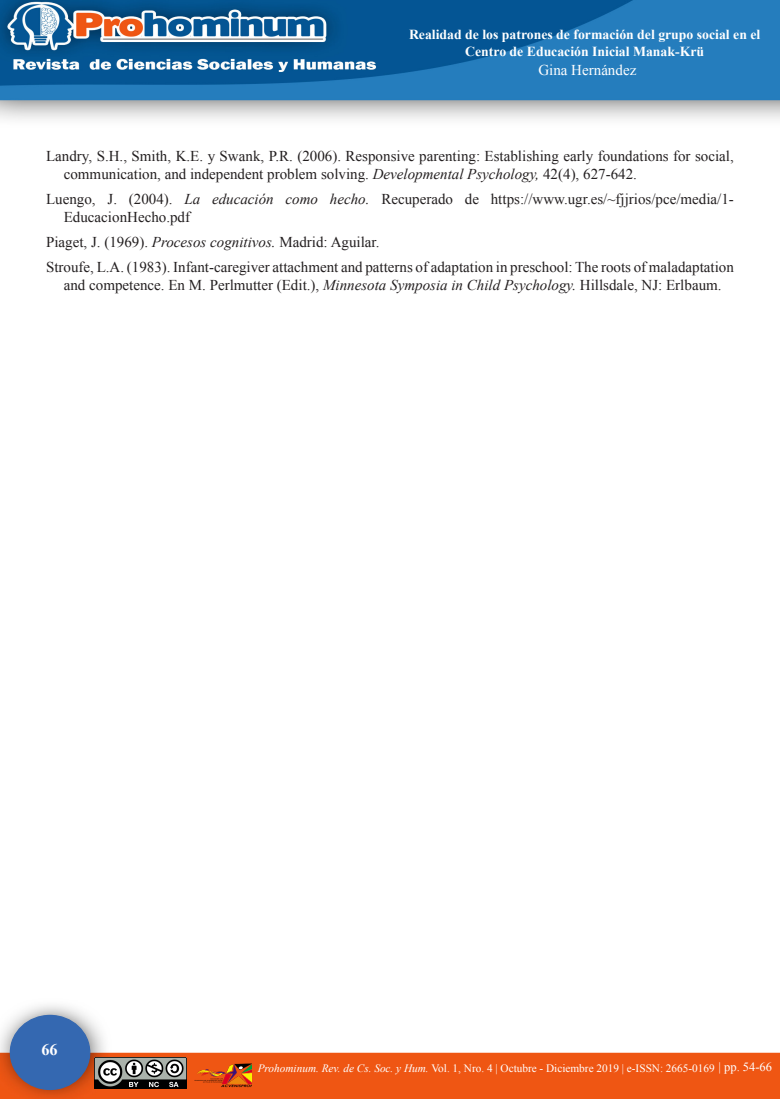
<style>
.page{position:relative;width:780px;height:1099px;background:#fff}
.page>*{position:absolute;margin:0;border:0;box-sizing:border-box;transform-origin:0 0}
.t1{font:700 16.25px "Times New Roman";color:#fff}
.t2{font:15px/18px "Times New Roman";color:#231f20}
.t3{font:15px "Times New Roman";color:#fff}
.t4{font:700 13.75px "Times New Roman";color:#fff}
.t5{font:12.5px "Times New Roman";color:#fff}
.t6{font:11.25px "Times New Roman";color:#fff}
.s1{font-style:italic}
</style>
<div class="page">
<img style="left:0;top:0;width:780px;height:120px">
<img style="left:0;top:1005px;width:780px;height:93px">
<div style="left:10px;top:1015px;width:80px;height:74px;background:#3468b1;border-radius:50%"></div>
<div style="left:10px;top:1014px;width:80px;height:76px;border:1px solid #3468b1;border-radius:50%"></div>
<img style="left:95px;top:1057px;width:91px;height:31px">
<img style="left:192px;top:1062px;width:59px;height:25px">
<p class="t4" style="left:409px;top:25px;width:353px">Realidad de los patrones de formación del grupo social en el</p>
<p class="t4" style="left:465px;top:42px;width:240px">Centro de Educación Inicial Manak-Krü</p>
<p class="t3" style="left:538px;top:60px;width:99px">Gina Hernández</p>
<p class="t2" style="left:64px;top:147px;width:671px;text-indent:-18px">Landry, S.H., Smith, K.E. y Swank, P.R. (2006). Responsive parenting: Establishing early foundations for social, communication, and independent problem solving. <span class="s1">Developmental Psychology,</span> 42(4), 627-642.</p>
<p class="t2" style="left:64px;top:190px;width:671px;text-indent:-18px">Luengo, J. (2004). <span class="s1">La educación como hecho.</span> Recuperado de https://www.ugr.es/~fjjrios/pce/media/1-<br>EducacionHecho.pdf</p>
<p class="t2" style="left:46px;top:233px;width:335px">Piaget, J. (1969). <span class="s1">Procesos cognitivos.</span> Madrid: Aguilar.</p>
<p class="t2" style="left:46px;top:258px;width:689px;text-align:center">Stroufe, L.A. (1983). Infant-caregiver attachment and patterns of adaptation in preschool: The roots of maladaptation and competence. En M. Perlmutter (Edit.), <span class="s1">Minnesota Symposia in Child Psychology.</span> Hillsdale, NJ: Erlbaum.</p>
<p class="t1" style="left:41px;top:1037px;width:18px">66</p>
<p class="t5" style="left:718px;top:1058px;width:55px">| pp. 54-66</p>
<p class="t6" style="left:258px;top:1060px;width:458px"><span class="s1">Prohominum. Rev. de Cs. Soc. y Hum.</span> Vol. 1, Nro. 4 | Octubre - Diciembre 2019 | e-ISSN: 2665-0169</p>
</div>
